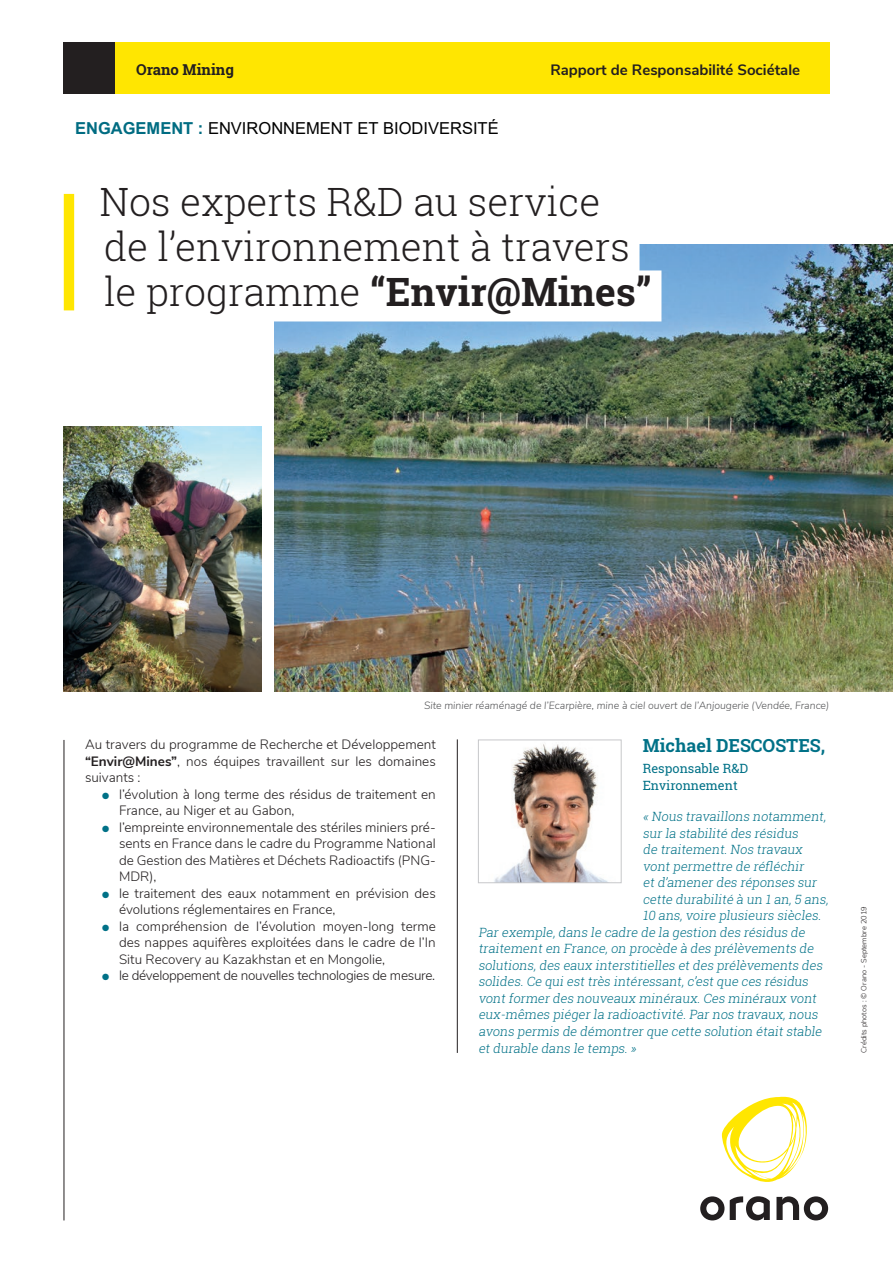
<style>
.page{position:relative;width:893px;height:1263px;background:#fff}
.page>*{position:absolute;margin:0;border:0;box-sizing:border-box;transform-origin:0 0}
.t1{font:300 39px/45px "Roboto Slab";color:#231f20}
.textes_1{font:700 18px "Roboto Slab";color:#007187}
.t2{font:16.5px "Arial";color:#000}
.t3{font:700 15px "Nunito Sans";color:#231f20}
.t4{font:700 15px "Roboto Slab";color:#231f20}
.puce_1{font:300 13.5px/16.5px "Nunito Sans";color:#231f20}
.textes_1-2{font:300 13.5px/16.5px "Nunito Sans";color:#231f20;text-align:justify}
.puce_1-2{font:300 13.5px "Nunito Sans";letter-spacing:-.02em;color:#231f20}
.textes_1-3{font:300 12.75px "Roboto Slab";color:#007187}
.textes_1-4{font:12.75px/16.5px "Roboto Slab";color:#007187}
.textes_1-5{font:italic 300 10.5px "Nunito Sans";color:#57585a}
.Normal_e{font:300 7.5px "Nunito Sans";color:#231f20}
.s1{font-weight:700;color:#006c82}
.s2{font-weight:700}
.s3{color:#007187}
</style>
<div class="page">
<img style="left:274px;top:244px;width:619px;height:447px">
<div style="left:104px;top:225px;width:535px;height:51px;background:#fff"></div>
<div style="left:104px;top:270px;width:557px;height:51px;background:#fff"></div>
<div style="left:64px;top:194px;width:10px;height:116px;background:#ffe601"></div>
<div style="left:115px;top:43px;width:714px;height:51px;background:#ffe601"></div>
<div style="left:64px;top:43px;width:51px;height:51px;background:#231f20"></div>
<hr style="left:64px;top:740px;width:1px;height:480px;background:#231f20">
<hr style="left:457px;top:739px;width:1px;height:314px;background:#231f20">
<svg style="left:722px;top:1096px;width:85px;height:86px"></svg>
<svg style="left:700px;top:1196px;width:24px;height:24px"></svg>
<svg style="left:776px;top:1196px;width:52px;height:24px"></svg>
<svg style="left:730px;top:1196px;width:40px;height:24px"></svg>
<img style="left:64px;top:426px;width:197px;height:265px">
<img style="left:494px;top:744px;width:113px;height:137px">
<div style="left:478px;top:739px;width:144px;height:144px;border:1px solid #c7c8ca"></div>
<p class="t4" style="left:136px;top:60px;width:99px">Orano Mining</p>
<p class="t3" style="left:550px;top:59px;width:251px">Rapport de Responsabilité Sociétale</p>
<p class="t2" style="left:75px;top:117px;width:425px"><span class="s1">ENGAGEMENT :</span> ENVIRONNEMENT ET BIODIVERSITÉ</p>
<p class="t1" style="left:100px;top:178px;width:502px">Nos experts R&amp;D au service</p>
<p class="t1" style="left:104px;top:223px;width:549px">de l’environnement à travers le programme <span class="s2">“Envir@Mines”</span></p>
<p class="textes_1-5" style="left:424px;top:698px;width:407px">Site minier réaménagé de l’Ecarpière, mine à ciel ouvert de l’Anjougerie (Vendée, France)</p>
<p class="textes_1-2" style="left:85px;top:735px;width:352px">Au travers du programme de Recherche et Développement <span class="s2">“Envir@Mines”</span>, nos équipes travaillent sur les domaines suivants :</p>
<p class="puce_1" style="left:119px;top:785px;width:318px;text-indent:-17px"><span class="s3">●</span> l’évolution à long terme des résidus de traitement en<br>France, au Niger et au Gabon,</p>
<p class="puce_1" style="left:119px;top:818px;width:318px;text-align:justify;text-indent:-17px"><span class="s3">●</span> l’empreinte environnementale des stériles miniers pré&shy;sents en France dans le cadre du Programme National de Gestion des Matières et Déchets Radioactifs (PNG-MDR),</p>
<p class="puce_1" style="left:119px;top:884px;width:318px;text-indent:-17px"><span class="s3">●</span> le traitement des eaux notamment en prévision des évolutions réglementaires en France,</p>
<p class="puce_1" style="left:119px;top:917px;width:318px;text-align:justify;text-indent:-17px"><span class="s3">●</span> la compréhension de l’évolution moyen-long terme des nappes aquifères exploitées dans le cadre de l’In Situ Recovery au Kazakhstan et en Mongolie,</p>
<p class="puce_1-2" style="left:102px;top:966px;width:335px"><span class="s3">●</span> le développement de nouvelles technologies de mesure.</p>
<p class="textes_1" style="left:643px;top:733px;width:184px">Michael DESCOSTES,</p>
<p class="textes_1-4" style="left:643px;top:760px;width:107px">Responsable R&amp;D<br>Environnement</p>
<p class="textes_1-3" style="left:643px;top:808px;width:187px">« Nous travaillons notamment,</p>
<p class="textes_1-3" style="left:643px;top:824px;width:159px">sur la stabilité des résidus</p>
<p class="textes_1-3" style="left:643px;top:841px;width:163px">de traitement.Nos travaux</p>
<p class="textes_1-3" style="left:643px;top:857px;width:165px">vont permettre de réfléchir</p>
<p class="textes_1-3" style="left:643px;top:874px;width:178px">et d’amener des réponses sur</p>
<p class="textes_1-3" style="left:643px;top:890px;width:189px">cette durabilité à un 1 an,5 ans,</p>
<p class="textes_1-3" style="left:643px;top:907px;width:182px">10 ans,voire plusieurs siècles.</p>
<p class="textes_1-3" style="left:478px;top:923px;width:330px">Par exemple,dans le cadre de la gestion des résidus de</p>
<p class="textes_1-3" style="left:478px;top:940px;width:339px">traitement en France,on procède à des prélèvements de</p>
<p class="textes_1-3" style="left:478px;top:956px;width:348px">solutions,des eaux interstitielles et des prélèvements des</p>
<p class="textes_1-3" style="left:478px;top:973px;width:334px">solides.Ce quiest très intéressant,c’est que ces résidus</p>
<p class="textes_1-3" style="left:478px;top:989px;width:342px">vont former des nouveaux minéraux.Ces minéraux vont</p>
<p class="textes_1-3" style="left:478px;top:1006px;width:343px">eux-mêmes piéger la radioactivité.Par nos travaux,nous</p>
<p class="textes_1-3" style="left:478px;top:1022px;width:347px">avons permis de démontrer que cette solution était stable</p>
<p class="textes_1-3" style="left:478px;top:1039px;width:162px">et durable dans le temps.»</p>
<p class="Normal_e" style="left:858px;top:1053px;width:148px;rotate:-90deg">Crédits photos : © Orano - Septembre 2019</p>
</div>
